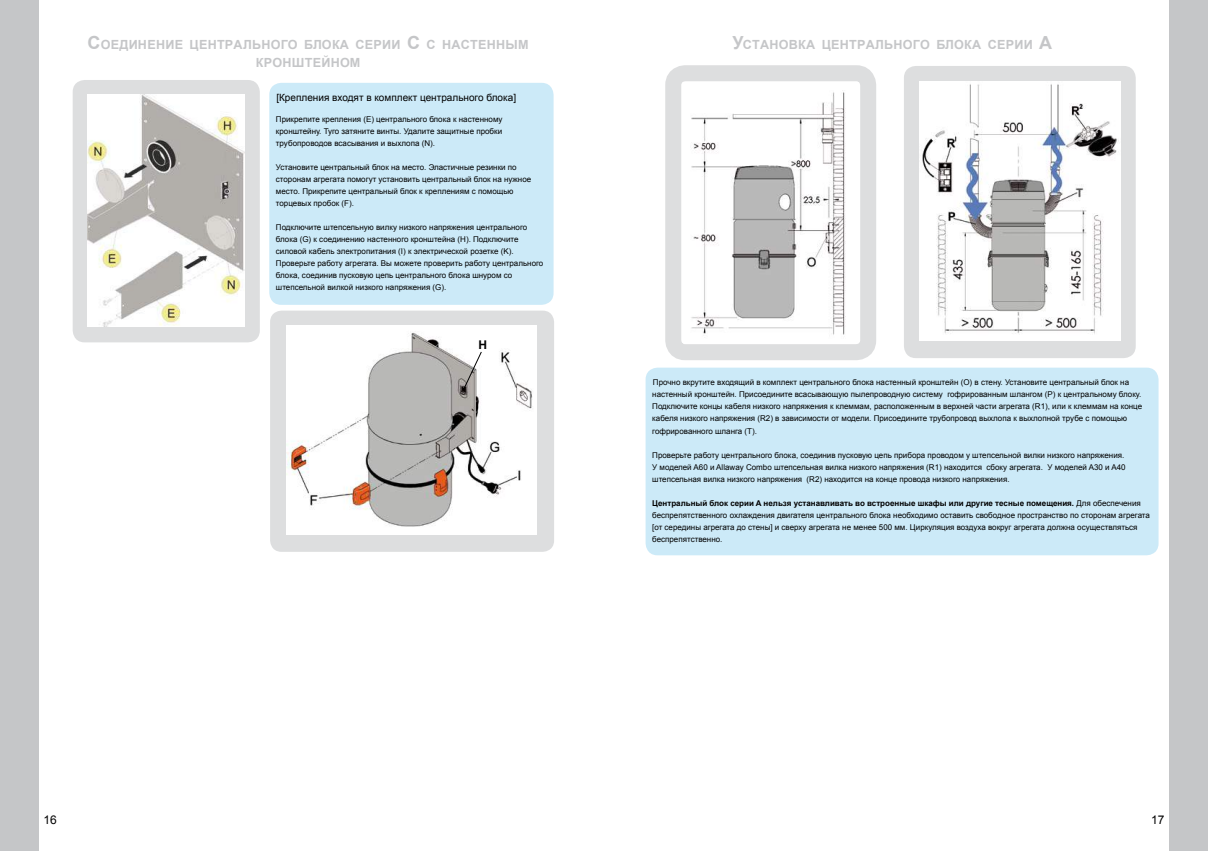
<style>
.page{position:relative;width:1208px;height:851px;background:#fff}
.page>*{position:absolute;margin:0;border:0;box-sizing:border-box;transform-origin:0 0}
.t1{font:700 12.6px/18px "Arial";letter-spacing:.02em;color:#c5c6c8;text-align:center}
.t2{font:12px "Arial";color:#000}
.t3{font:700 12px "Arial";color:#000}
.t4{font:10px "Arial";color:#000}
.t5{font:8px/12px "Arial";color:#000}
.s1{font-size:18px}
.s2{font-weight:700}
</style>
<div class="page">
<div style="left:1169px;top:0;width:39px;height:850px;background:#c5c6c8"></div>
<div style="left:0;top:0;width:38px;height:850px;background:#c5c6c8"></div>
<div style="left:269px;top:83px;width:284px;height:222px;background:#cceaf8;border-radius:12px"></div>
<div style="left:73px;top:80px;width:187px;height:262px;background:#dddedf;border-radius:12px"></div>
<img style="left:88px;top:95px;width:156px;height:231px">
<div style="left:270px;top:310px;width:284px;height:241px;background:#dddedf;border-radius:12px"></div>
<img style="left:286px;top:325px;width:251px;height:209px">
<div style="left:645px;top:367px;width:513px;height:188px;background:#cceaf8;border-radius:12px"></div>
<img style="left:691px;top:90px;width:155px;height:245px">
<div style="left:665px;top:65px;width:211px;height:295px;border:16px solid #dddedf;border-radius:12px"></div>
<div style="left:904px;top:66px;width:231px;height:292px;background:#dddedf;border-radius:12px"></div>
<img style="left:919px;top:81px;width:201px;height:259px">
<svg style="left:462px;top:350px;width:21px;height:41px"></svg>
<h1 class="t1" style="left:87px;top:36px;width:443px"><span class="s1">С</span>оединение центрального блока серии <span class="s1">C</span> с настенным кронштейном</h1>
<p class="t4" style="left:276px;top:91px;width:241px">[Крепления входят в комплект центрального блока]</p>
<p class="t5" style="left:276px;top:113px;width:228px;text-align:justify">Прикрепите крепления (E) центрального блока к настенному кронштейну. Туго затяните винты. Удалите защитные пробки трубопроводов всасывания и выхлопа (N).</p>
<p class="t5" style="left:276px;top:161px;width:257px">Установите центральный блок на место. Эластичные резинки по сторонам агрегата помогут установить центральный блок на нужное место. Прикрепите центральный блок к креплениям с помощью торцевых пробок (F).</p>
<p class="t5" style="left:276px;top:221px;width:269px">Подключите штепсельную вилку низкого напряжения центрального блока (G) к соединению настенного кронштейна (H). Подключите силовой кабель электропитания (I) к электрической розетке (K).<br>Проверьте работу агрегата. Вы можете проверить работу центрального блока, соединив пусковую цепь центрального блока шнуром со штепсельной вилкой низкого напряжения (G).</p>
<h2 class="t3" style="left:478px;top:337px;width:10px">H</h2>
<h1 class="t1" style="left:732px;top:36px;width:321px"><span class="s1">У</span>становка центрального блока серии <span class="s1">А</span></h1>
<p class="t5" style="left:652px;top:376px;width:491px">Прочно вкрутите входящий в комплект центрального блока настенный кронштейн (О) в стену. Установите центральный блок на настенный кронштейн. Присоедините всасывающую пылепроводную систему гофрированным шлангом (P) к центральному блоку.<br>Подключите концы кабеля низкого напряжения к клеммам, расположенным в верхней части агрегата (R1), или к клеммам на конце кабеля низкого напряжения (R2) в зависимости от модели. Присоедините трубопровод выхлопа к выхлопной трубе с помощью гофрированного шланга (T).</p>
<p class="t5" style="left:652px;top:448px;width:475px">Проверьте работу центрального блока, соединив пусковую цепь прибора проводом у штепсельной вилки низкого напряжения.<br>У моделей A60 и Allaway Combo штепсельная вилка низкого напряжения (R1) находится сбоку агрегата. У моделей A30 и A40 штепсельная вилка низкого напряжения (R2) находится на конце провода низкого напряжения.</p>
<p class="t5" style="left:652px;top:496px;width:499px"><span class="s2">Центральный блок серии A нельзя устанавливать во встроенные шкафы или другие тесные помещения.</span> Для обеспечения беспрепятственного охлаждения двигателя центрального блока необходимо оставить свободное пространство по сторонам агрегата [от середины агрегата до стены] и сверху агрегата не менее 500 мм. Циркуляция воздуха вокруг агрегата должна осуществляться беспрепятственно.</p>
<h2 class="t2" style="left:43px;top:811px;width:15px">16</h2>
<h2 class="t2" style="left:1151px;top:811px;width:15px">17</h2>
</div>
